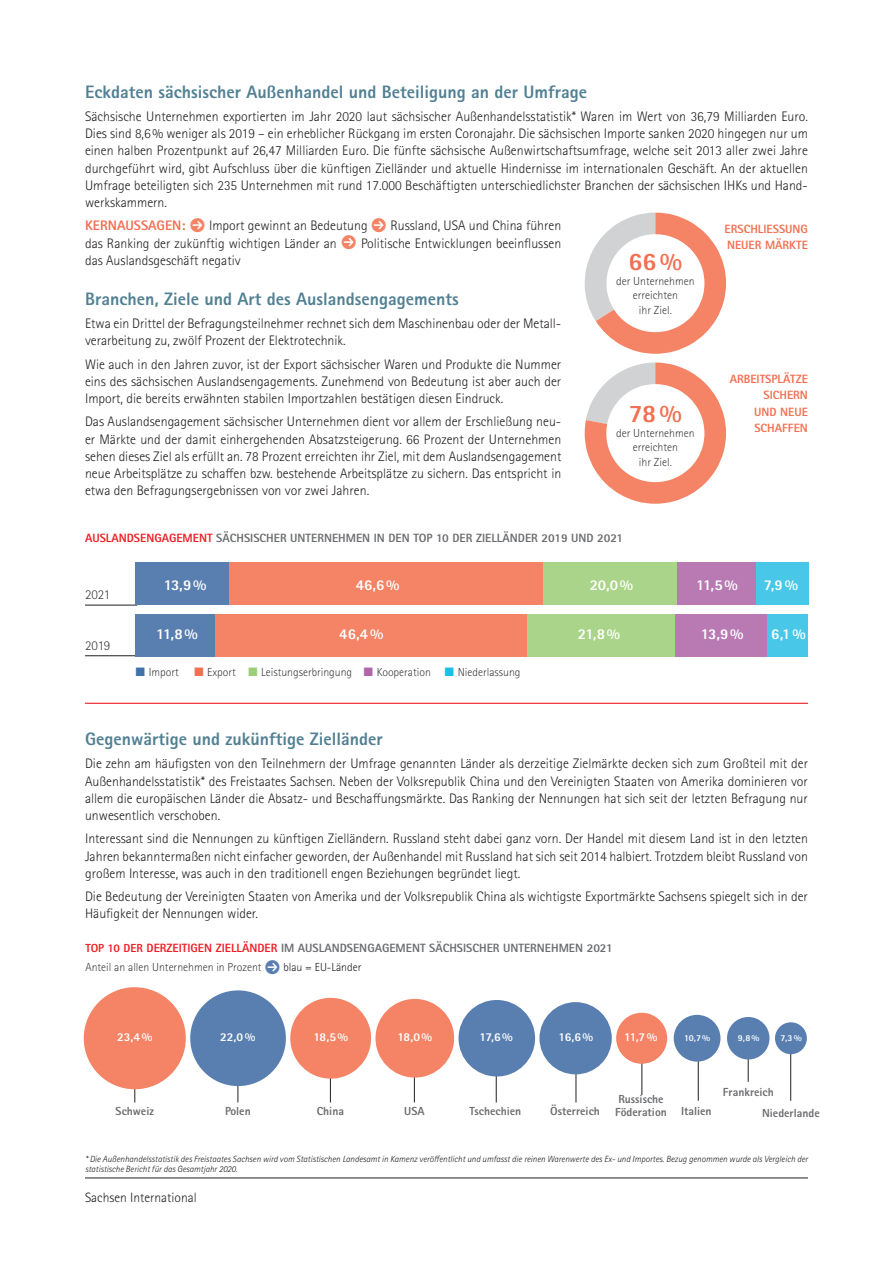
<style>
.page{position:relative;width:893px;height:1263px;background:#fff}
.page>*{position:absolute;margin:0;border:0;box-sizing:border-box;transform-origin:0 0}
.t1{font:800 25.2px "Rotis Sans Serif Pro";color:#f36f51}
.t2{font:800 18px "Rotis Sans Serif Pro";color:#518093}
.t3{font:800 15px "Rotis Sans Serif Pro";letter-spacing:-.055em;color:#fff}
.t4{font:300 13.8px/17.2px "Rotis Sans Serif Pro";color:#231f20;text-align:justify}
.t5{font:800 13.8px "Rotis Sans Serif Pro";color:#f36f51}
.t6{font:300 13.5px "Rotis Sans Serif Pro";color:#231f20}
.t7{font:300 13.5px "Rotis Sans Serif Pro";letter-spacing:-.02em;color:#3e3e3f}
.t8{font:800 12px "Rotis Sans Serif Pro";color:#6c6d70}
.t9{font:800 12px/16.5px "Rotis Sans Serif Pro";color:#f36f51}
.t10{font:800 12px "Rotis Sans Serif Pro";letter-spacing:-.045em;color:#fff}
.t11{font:300 11.7px/13.5px "Rotis Sans Serif Pro";color:#3e3e3f;text-align:center}
.t12{font:800 11.7px/13.5px "Rotis Sans Serif Pro";color:#6c6d70}
.t13{font:italic 300 9px/10.5px "Rotis Sans Serif Pro";color:#231f20}
.t14{font:800 9px "Rotis Sans Serif Pro";color:#fff}
.s1{color:#ee1d23}
.s2{font-size:11.7px;color:#ee1d23}
.s3{color:#597fb1}
.s4{color:#231f20}
</style>
<div class="page">
<hr style="left:85px;top:605px;width:52px;height:1px;background:#231f20">
<hr style="left:85px;top:655px;width:52px;height:1px;background:#231f20">
<div style="left:135px;top:563px;width:95px;height:42px;background:#597fb1"></div>
<div style="left:230px;top:563px;width:313px;height:42px;background:#f48465"></div>
<div style="left:676px;top:563px;width:80px;height:42px;background:#b97ab4"></div>
<div style="left:543px;top:563px;width:134px;height:42px;background:#aad489"></div>
<div style="left:756px;top:563px;width:52px;height:42px;background:#48c7e9"></div>
<div style="left:135px;top:614px;width:80px;height:42px;background:#597fb1"></div>
<div style="left:215px;top:614px;width:312px;height:42px;background:#f48465"></div>
<div style="left:674px;top:614px;width:93px;height:42px;background:#b97ab4"></div>
<div style="left:527px;top:614px;width:147px;height:42px;background:#aad489"></div>
<div style="left:767px;top:614px;width:41px;height:42px;background:#48c7e9"></div>
<svg style="left:585px;top:363px;width:141px;height:141px"></svg>
<hr style="left:642px;top:1054px;width:1px;height:41px;background:#231f20">
<hr style="left:496px;top:1050px;width:1px;height:52px;background:#231f20">
<hr style="left:576px;top:1050px;width:1px;height:52px;background:#231f20">
<hr style="left:414px;top:1050px;width:1px;height:52px;background:#231f20">
<hr style="left:135px;top:1050px;width:1px;height:52px;background:#231f20">
<hr style="left:698px;top:1045px;width:1px;height:56px;background:#231f20">
<hr style="left:330px;top:1050px;width:1px;height:52px;background:#231f20">
<hr style="left:238px;top:1050px;width:1px;height:52px;background:#231f20">
<hr style="left:790px;top:1033px;width:1px;height:68px;background:#231f20">
<svg style="left:748px;top:1059px;width:1px;height:23px"></svg>
<div style="left:84px;top:987px;width:102px;height:102px;background:#f48465;border-radius:50%"></div>
<div style="left:190px;top:990px;width:96px;height:96px;background:#597fb1;border-radius:50%"></div>
<div style="left:290px;top:998px;width:81px;height:81px;background:#f48465;border-radius:50%"></div>
<div style="left:375px;top:999px;width:79px;height:78px;background:#f48465;border-radius:50%"></div>
<div style="left:459px;top:1000px;width:76px;height:76px;background:#597fb1;border-radius:50%"></div>
<div style="left:539px;top:1002px;width:73px;height:72px;background:#597fb1;border-radius:50%"></div>
<div style="left:616px;top:1013px;width:51px;height:51px;background:#f48465;border-radius:50%"></div>
<div style="left:674px;top:1015px;width:46px;height:47px;background:#597fb1;border-radius:50%"></div>
<div style="left:727px;top:1017px;width:42px;height:42px;background:#597fb1;border-radius:50%"></div>
<div style="left:775px;top:1022px;width:32px;height:32px;background:#597fb1;border-radius:50%"></div>
<hr style="left:85px;top:1178px;width:723px;height:1px;background:#231f20">
<svg style="left:584px;top:213px;width:142px;height:141px"></svg>
<hr style="left:85px;top:703px;width:723px;height:1px;background:#ee1d23">
<h2 class="t2" style="left:85px;top:80px;width:503px">Eckdaten sächsischer Außenhandel und Beteiligung an der Umfrage</h2>
<p class="t4" style="left:85px;top:108px;width:724px">Sächsische Unternehmen exportierten im Jahr 2020 laut sächsischer Außenhandelsstatistik* Waren im Wert von 36,79 Milliarden Euro.<br>Dies sind 8,6% weniger als 2019 – ein erheblicher Rückgang im ersten Coronajahr. Die sächsischen Importe sanken 2020 hingegen nur um einen halben Prozentpunkt auf 26,47 Milliarden Euro. Die fünfte sächsische Außenwirtschaftsumfrage, welche seit 2013 aller zwei Jahre durchgeführt wird, gibt Aufschluss über die künftigen Zielländer und aktuelle Hindernisse im internationalen Geschäft. An der aktuellen Umfrage beteiligten sich 235 Unternehmen mit rund 17.000 Beschäftigten unterschiedlichster Branchen der sächsischen IHKs und Hand&shy;werkskammern.</p>
<p class="t5" style="left:85px;top:217px;width:102px">KERNAUSSAGEN:</p>
<p class="t4" style="left:209px;top:217px;width:160px">Import gewinnt an Bedeutung</p>
<p class="t4" style="left:390px;top:217px;width:172px">Russland, USA und China führen</p>
<p class="t4" style="left:85px;top:235px;width:253px">das Ranking der zukünftig wichtigen Länder an</p>
<p class="t4" style="left:361px;top:235px;width:202px">Politische Entwicklungen beeinflussen</p>
<p class="t4" style="left:85px;top:252px;width:157px">das Auslandsgeschäft negativ</p>
<h2 class="t2" style="left:85px;top:287px;width:375px">Branchen, Ziele und Art des Auslandsengagements</h2>
<p class="t4" style="left:85px;top:315px;width:478px">Etwa ein Drittel der Befragungsteilnehmer rechnet sich dem Maschinenbau oder der Metall&shy;verarbeitung zu, zwölf Prozent der Elektrotechnik.</p>
<p class="t4" style="left:85px;top:356px;width:478px">Wie auch in den Jahren zuvor, ist der Export sächsischer Waren und Produkte die Nummer eins des sächsischen Auslandsengagements. Zunehmend von Bedeutung ist aber auch der Import, die bereits erwähnten stabilen Importzahlen bestätigen diesen Eindruck.</p>
<p class="t4" style="left:85px;top:413px;width:478px">Das Auslandsengagement sächsischer Unternehmen dient vor allem der Erschließung neu&shy;er Märkte und der damit einhergehenden Absatzsteigerung. 66 Prozent der Unternehmen sehen dieses Ziel als erfüllt an. 78 Prozent erreichten ihr Ziel, mit dem Auslandsengagement neue Arbeitsplätze zu schaffen bzw. bestehende Arbeitsplätze zu sichern. Das entspricht in etwa den Befragungsergebnissen von vor zwei Jahren.</p>
<p class="t9" style="left:724px;top:220px;width:85px">ERSCHLIESSUNG<br>NEUER MÄRKTE</p>
<h1 class="t1" style="left:629px;top:246px;width:55px">66%</h1>
<p class="t11" style="left:616px;top:275px;width:80px">der Unternehmen erreichten</p>
<p class="t11" style="left:639px;top:303px;width:34px">ihr Ziel.</p>
<p class="t9" style="left:730px;top:370px;width:80px;text-align:right">ARBEITSPLÄTZE<br>SICHERN<br>UND NEUE<br>SCHAFFEN</p>
<h1 class="t1" style="left:629px;top:397px;width:54px">78%</h1>
<p class="t11" style="left:616px;top:427px;width:80px">der Unternehmen erreichten</p>
<p class="t11" style="left:639px;top:455px;width:34px">ihr Ziel.</p>
<p class="t8" style="left:85px;top:530px;width:540px"><span class="s1">AUSLANDSENGAGEMENT</span> SÄCHSISCHER UNTERNEHMEN IN DEN TOP 10 DER ZIELLÄNDER 2019 UND 2021</p>
<p class="t7" style="left:85px;top:587px;width:27px">2021</p>
<p class="t7" style="left:85px;top:638px;width:27px">2019</p>
<p class="t3" style="left:164px;top:575px;width:44px">13,9%</p>
<p class="t3" style="left:356px;top:575px;width:45px">46,6%</p>
<p class="t3" style="left:590px;top:575px;width:45px">20,0%</p>
<p class="t3" style="left:696px;top:575px;width:43px">11,5%</p>
<p class="t3" style="left:764px;top:575px;width:36px">7,9%</p>
<p class="t3" style="left:156px;top:625px;width:43px">11,8%</p>
<p class="t3" style="left:339px;top:625px;width:46px">46,4%</p>
<p class="t3" style="left:578px;top:625px;width:44px">21,8%</p>
<p class="t3" style="left:701px;top:625px;width:44px">13,9%</p>
<p class="t3" style="left:771px;top:625px;width:36px">6,1%</p>
<p class="t11" style="left:149px;top:666px;width:32px">Import</p>
<p class="t11" style="left:207px;top:666px;width:30px">Export</p>
<p class="t11" style="left:261px;top:666px;width:92px">Leistungserbringung</p>
<p class="t11" style="left:377px;top:666px;width:56px">Kooperation</p>
<p class="t11" style="left:458px;top:666px;width:64px">Niederlassung</p>
<h2 class="t2" style="left:85px;top:727px;width:299px">Gegenwärtige und zukünftige Zielländer</h2>
<p class="t4" style="left:85px;top:755px;width:724px">Die zehn am häufigsten von den Teilnehmern der Umfrage genannten Länder als derzeitige Zielmärkte decken sich zum Großteil mit der Außenhandelsstatistik* des Freistaates Sachsen. Neben der Volksrepublik China und den Vereinigten Staaten von Amerika dominieren vor allem die europäischen Länder die Absatz- und Beschaffungsmärkte. Das Ranking der Nennungen hat sich seit der letzten Befragung nur unwesentlich verschoben.</p>
<p class="t4" style="left:85px;top:830px;width:724px">Interessant sind die Nennungen zu künftigen Zielländern. Russland steht dabei ganz vorn. Der Handel mit diesem Land ist in den letzten Jahren bekanntermaßen nicht einfacher geworden, der Außenhandel mit Russland hat sich seit 2014 halbiert. Trotzdem bleibt Russland von großem Interesse, was auch in den traditionell engen Beziehungen begründet liegt.</p>
<p class="t4" style="left:85px;top:888px;width:724px">Die Bedeutung der Vereinigten Staaten von Amerika und der Volksrepublik China als wichtigste Exportmärkte Sachsens spiegelt sich in der<br>Häufigkeit der Nennungen wider.</p>
<p class="t8" style="left:85px;top:940px;width:529px"><span class="s2">TOP 10 DER</span> <span class="s1">DERZEITIGEN ZIELLÄNDER</span> IM AUSLANDSENGAGEMENT SÄCHSISCHER UNTERNEHMEN 2021</p>
<p class="t11" style="left:85px;top:961px;width:277px">Anteil an allen Unternehmen in Prozent <span class="s3">●</span> <span class="s4">blau = EU-Länder</span></p>
<p class="t10" style="left:117px;top:1029px;width:37px">23,4%</p>
<p class="t10" style="left:220px;top:1029px;width:37px">22,0%</p>
<p class="t10" style="left:313px;top:1029px;width:36px">18,5%</p>
<p class="t10" style="left:397px;top:1029px;width:36px">18,0%</p>
<p class="t10" style="left:479px;top:1029px;width:35px">17,6 %</p>
<p class="t10" style="left:559px;top:1029px;width:36px">16,6%</p>
<p class="t10" style="left:624px;top:1029px;width:35px">11,7%</p>
<p class="t14" style="left:684px;top:1032px;width:28px">10,7%</p>
<p class="t14" style="left:738px;top:1032px;width:23px">9,8%</p>
<p class="t14" style="left:781px;top:1032px;width:23px">7,3%</p>
<p class="t12" style="left:116px;top:1104px;width:40px">Schweiz</p>
<p class="t12" style="left:225px;top:1104px;width:27px">Polen</p>
<p class="t12" style="left:317px;top:1104px;width:29px">China</p>
<p class="t12" style="left:550px;top:1104px;width:51px">Österreich</p>
<p class="t12" style="left:615px;top:1092px;width:98px">Russische<br>Föderation Italien</p>
<p class="t12" style="left:762px;top:1082px;width:59px;line-height:20.2px;text-indent:-39px">Frankreich<br>Niederlande</p>
<p class="t12" style="left:404px;top:1104px;width:22px">USA</p>
<p class="t12" style="left:469px;top:1104px;width:53px">Tschechien</p>
<p class="t13" style="left:85px;top:1154px;width:724px">* Die Außenhandelsstatistik des Freistaates Sachsen wird vom Statistischen Landesamt in Kamenz veröffentlicht und umfasst die reinen Warenwerte des Ex- und Importes. Bezug genommen wurde als Vergleich der statistische Bericht für das Gesamtjahr 2020.</p>
<p class="t6" style="left:85px;top:1190px;width:113px">Sachsen International</p>
</div>
